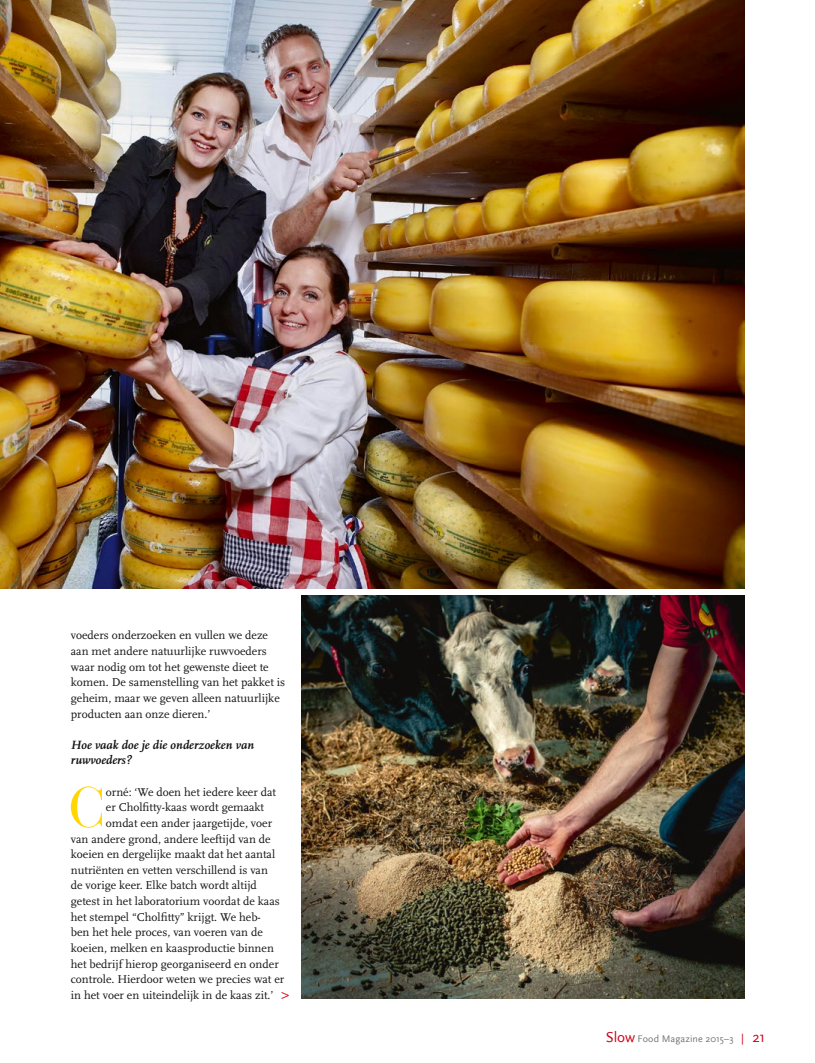
<style>
.page{position:relative;width:815px;height:1063px;background:#fff}
.page>*{position:absolute;margin:0;border:0;box-sizing:border-box;transform-origin:0 0}
.t1{font:56.25px "Bauer Bodoni LT";color:#ffd600}
.t2{font:italic 700 12.5px/15.6px "Scala";letter-spacing:.005em;color:#131211}
.t3{font:11.88px/15.6px "Scala";color:#131211}
.t4{font:10px "Scala Sans";letter-spacing:.01em;color:#747473}
.s1{font-family:"Scala Sans";font-size:15px;color:#cf0016}
.s2{font-size:15px;color:#cf0016}
.s3{font-style:inherit}
.s4{font-size:11.25px;color:#cf0016}
</style>
<div class="page">
<img style="left:0;top:0;width:744px;height:588px">
<img style="left:301px;top:595px;width:443px;height:404px">
<p class="t3" style="left:71px;top:628px;width:216px">voeders onderzoeken en vullen we deze aan met andere natuurlijke ruwvoeders waar nodig om tot het gewenste dieet te komen. De samenstelling van het pakket is geheim, maar we geven alleen natuurlijke producten aan onze dieren.’</p>
<p class="t2" style="left:71px;top:737px;width:185px">Hoe vaak doe je die onderzoeken van ruwvoeders?</p>
<h1 class="t1" style="left:68px;top:774px;width:39px">C</h1>
<p class="t3" style="left:106px;top:784px;width:172px">orné: ‘We doen het iedere keer dat</p>
<p class="t3" style="left:106px;top:800px;width:160px">er Cholfitty-kaas wordt gemaakt</p>
<p class="t3" style="left:106px;top:815px;width:168px">omdat een ander jaargetijde, voer</p>
<p class="t3" style="left:71px;top:831px;width:201px">van andere grond, andere leeftijd van de</p>
<p class="t3" style="left:71px;top:847px;width:206px">koeien en dergelijke maakt dat het aantal</p>
<p class="t3" style="left:71px;top:862px;width:199px">nutriënten en vetten verschillend is van</p>
<p class="t3" style="left:71px;top:878px;width:188px">de vorige keer. Elke batch wordt altijd</p>
<p class="t3" style="left:71px;top:894px;width:210px">getest in het laboratorium voordat de kaas</p>
<p class="t3" style="left:71px;top:909px;width:192px">het stempel “Cholfitty” krijgt. We heb-</p>
<p class="t3" style="left:71px;top:925px;width:193px">ben het hele proces, van voeren van de</p>
<p class="t3" style="left:71px;top:940px;width:205px">koeien, melken en kaasproductie binnen</p>
<p class="t3" style="left:71px;top:956px;width:209px">het bedrijf hierop georganiseerd en onder</p>
<p class="t3" style="left:71px;top:972px;width:215px">controle. Hierdoor weten we precies wat er</p>
<p class="t3" style="left:71px;top:987px;width:220px">in het voer en uiteindelijk in de kaas zit.’ <span class="s1">&gt;</span></p>
<p class="t4" style="left:606px;top:1034px;width:161px"><span class="s2">S</span><span class="s2">low</span> Food Magazine <span class="s3">2015–3</span> <span class="s4">|</span> <span class="s2">21</span></p>
</div>
